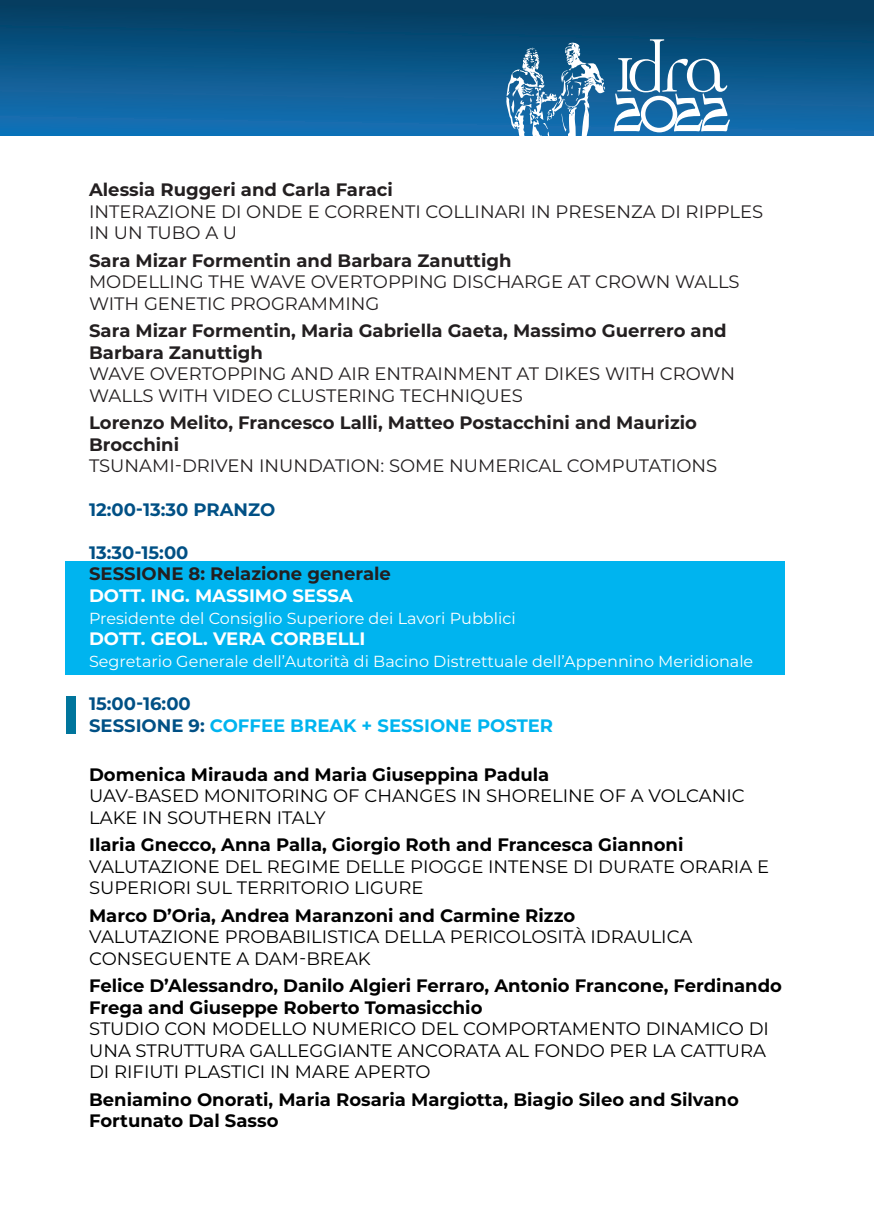
<style>
.page{position:relative;width:874px;height:1225px;background:#fff}
.page>*{position:absolute;margin:0;border:0;box-sizing:border-box;transform-origin:0 0}
.t1{font:18px/21.6px "Montserrat";color:#000}
.t2{font:700 18px/21.6px "Montserrat";color:#000}
.t3{font:18px/21.6px "Montserrat";color:#231f20}
.t4{font:700 18px/21.6px "Montserrat";color:#231f20}
.t5{font:700 18px/21.6px "Montserrat";color:#00b4ef}
.t6{font:700 18px "Montserrat";color:#fff}
.t7{font:700 18px "Montserrat";color:#005085}
.t8{font:16px "Montserrat";color:#fff}
.s1{color:#005085}
</style>
<div class="page">
<div style="left:66px;top:562px;width:718px;height:113px;background:#00b4ef"></div>
<div style="left:0;top:0;width:873px;height:135px;background:linear-gradient(to bottom,#023a5a,#1672b7)"></div>
<svg style="left:506px;top:42px;width:98px;height:94px;background:#4985af"></svg>
<svg style="left:613px;top:39px;width:117px;height:93px"></svg>
<div style="left:66px;top:696px;width:9px;height:38px;background:#00759c"></div>
<p class="t4" style="left:89px;top:178px;width:305px">Alessia Ruggeri and Carla Faraci</p>
<p class="t3" style="left:89px;top:200px;width:675px">INTERAZIONE DI ONDE E CORRENTI COLLINARI IN PRESENZA DI RIPPLES<br>IN UN TUBO A U</p>
<p class="t4" style="left:89px;top:248px;width:423px">Sara Mizar Formentin and Barbara Zanuttigh</p>
<p class="t3" style="left:89px;top:270px;width:651px">MODELLING THE WAVE OVERTOPPING DISCHARGE AT CROWN WALLS<br>WITH GENETIC PROGRAMMING</p>
<p class="t4" style="left:89px;top:319px;width:638px">Sara Mizar Formentin, Maria Gabriella Gaeta, Massimo Guerrero and<br>Barbara Zanuttigh</p>
<p class="t3" style="left:89px;top:362px;width:647px">WAVE OVERTOPPING AND AIR ENTRAINMENT AT DIKES WITH CROWN<br>WALLS WITH VIDEO CLUSTERING TECHNIQUES</p>
<p class="t4" style="left:89px;top:411px;width:609px">Lorenzo Melito, Francesco Lalli, Matteo Postacchini and Maurizio<br>Brocchini</p>
<p class="t3" style="left:89px;top:454px;width:629px">TSUNAMI-DRIVEN INUNDATION: SOME NUMERICAL COMPUTATIONS</p>
<p class="t7" style="left:89px;top:496px;width:187px">12:00-13:30 PRANZO</p>
<p class="t7" style="left:89px;top:539px;width:101px">13:30-15:00</p>
<p class="t4" style="left:89px;top:562px;width:303px">SESSIONE 8: Relazione generale</p>
<p class="t6" style="left:89px;top:582px;width:265px">DOTT. ING. MASSIMO SESSA</p>
<p class="t8" style="left:89px;top:607px;width:428px">Presidente del Consiglio Superiore dei Lavori Pubblici</p>
<p class="t6" style="left:89px;top:626px;width:278px">DOTT. GEOL. VERA CORBELLI</p>
<p class="t8" style="left:89px;top:650px;width:665px">Segretario Generale dell’Autorità di Bacino Distrettuale dell’Appennino Meridionale</p>
<p class="t5" style="left:89px;top:692px;width:465px"><span class="s1">15:00-16:00<br>SESSIONE 9:</span> COFFEE BREAK + SESSIONE POSTER</p>
<p class="t2" style="left:89px;top:762px;width:461px">Domenica Mirauda and Maria Giuseppina Padula</p>
<p class="t1" style="left:89px;top:784px;width:656px">UAV-BASED MONITORING OF CHANGES IN SHORELINE OF A VOLCANIC<br>LAKE IN SOUTHERN ITALY</p>
<p class="t2" style="left:89px;top:833px;width:595px">Ilaria Gnecco, Anna Palla, Giorgio Roth and Francesca Giannoni</p>
<p class="t1" style="left:89px;top:855px;width:681px">VALUTAZIONE DEL REGIME DELLE PIOGGE INTENSE DI DURATE ORARIA E<br>SUPERIORI SUL TERRITORIO LIGURE</p>
<p class="t2" style="left:89px;top:903px;width:487px">Marco D’Oria, Andrea Maranzoni and Carmine Rizzo</p>
<p class="t1" style="left:89px;top:925px;width:604px">VALUTAZIONE PROBABILISTICA DELLA PERICOLOSITÀ IDRAULICA<br>CONSEGUENTE A DAM-BREAK</p>
<p class="t2" style="left:89px;top:974px;width:694px">Felice D’Alessandro, Danilo Algieri Ferraro, Antonio Francone, Ferdinando<br>Frega and Giuseppe Roberto Tomasicchio</p>
<p class="t1" style="left:89px;top:1017px;width:681px">STUDIO CON MODELLO NUMERICO DEL COMPORTAMENTO DINAMICO DI<br>UNA STRUTTURA GALLEGGIANTE ANCORATA AL FONDO PER LA CATTURA<br>DI RIFIUTI PLASTICI IN MARE APERTO</p>
<p class="t2" style="left:89px;top:1087px;width:651px">Beniamino Onorati, Maria Rosaria Margiotta, Biagio Sileo and Silvano<br>Fortunato Dal Sasso</p>
</div>
